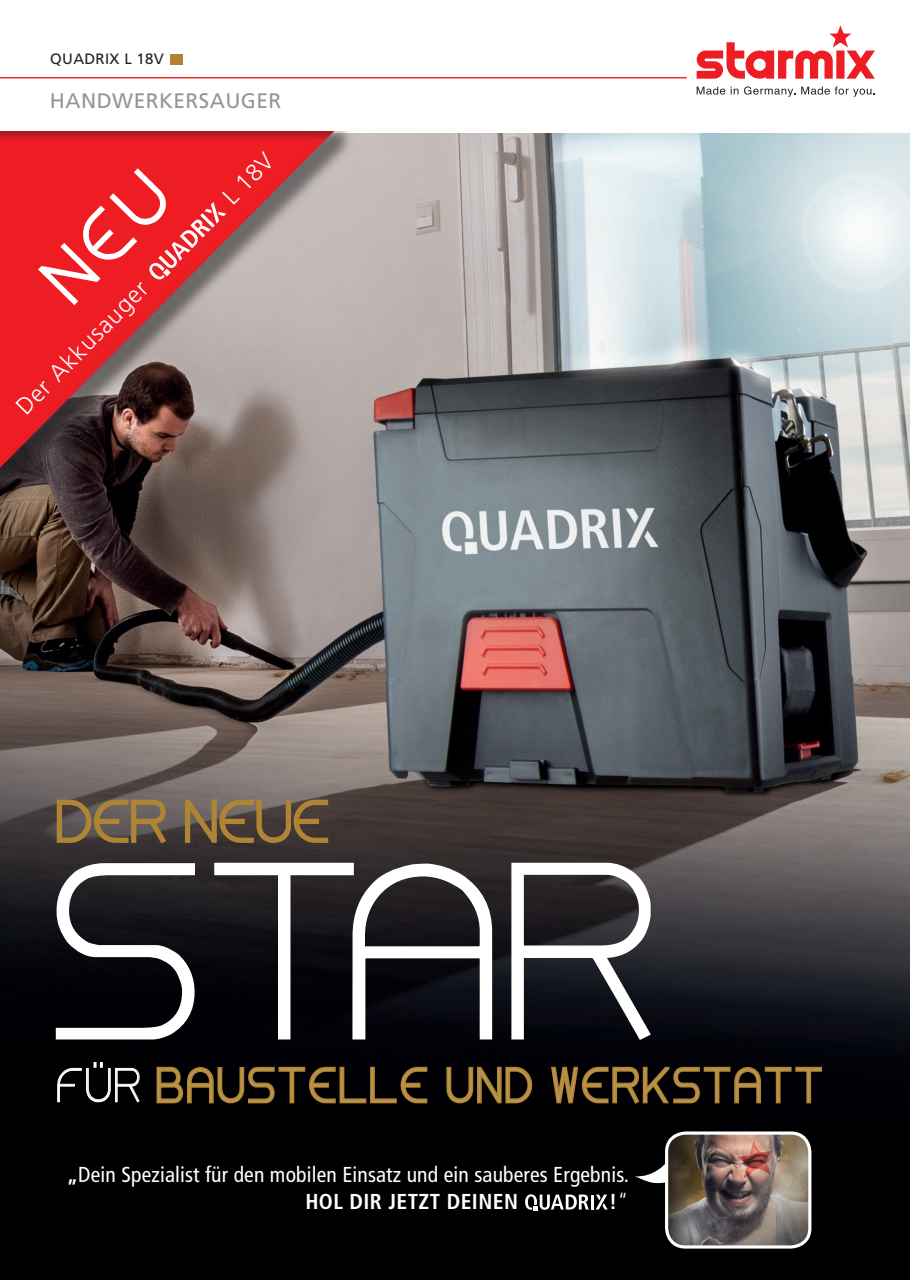
<style>
.page{position:relative;width:910px;height:1280px;background:#fff}
.page>*{position:absolute;margin:0;border:0;box-sizing:border-box;transform-origin:0 0}
.t1{font:206.7px "Steiner";color:#fff}
.t2{font:39.75px "Steiner";letter-spacing:.135em;color:#bc9650;scale:.9 1}
.t3{font:300 24px "Frutiger";color:#fff}
.t4{font:condensed 21.6px "Frutiger";letter-spacing:.005em;color:#fff}
.t5{font:700 condensed 21.6px "Frutiger";letter-spacing:.02em;color:#fff}
.t6{font:21px "Frutiger";letter-spacing:.02em;color:#939598}
.t7{font:15px "Frutiger";letter-spacing:.02em;color:#231f20}
.s1{color:#fff}
.s2{font-weight:700}
.s3{font-weight:300}
</style>
<div class="page">
<img style="left:0;top:133px;width:910px;height:1147px">
<hr style="left:0;top:77px;width:687px;height:1px;background:#ee2c26">
<img style="left:649px;top:133px;width:261px;height:282px">
<div style="left:171px;top:54px;width:12px;height:11px;background:#af8435"></div>
<img style="left:0;top:132px;width:381px;height:388px">
<svg style="left:697px;top:87px;width:28px;height:8px"></svg>
<svg style="left:731px;top:86px;width:64px;height:11px"></svg>
<svg style="left:801px;top:87px;width:74px;height:10px"></svg>
<svg style="left:697px;top:25px;width:178px;height:54px"></svg>
<img style="left:667px;top:1139px;width:143px;height:108px">
<div style="left:665px;top:1131px;width:146px;height:117px;border:3px solid #fff;border-radius:19px"></div>
<svg style="left:635px;top:1163px;width:31px;height:22px"></svg>
<svg style="left:36px;top:166px;width:190px;height:141px;background:#e63f43"></svg>
<svg style="left:54px;top:861px;width:143px;height:180px;background:#2c2b2f"></svg>
<svg style="left:213px;top:861px;width:281px;height:180px;background:#2b292d"></svg>
<svg style="left:510px;top:861px;width:143px;height:181px;background:#3b3b40"></svg>
<svg style="left:55px;top:798px;width:113px;height:47px;background:#766247"></svg>
<svg style="left:183px;top:798px;width:147px;height:46px;background:#705b3f"></svg>
<svg style="left:155px;top:1065px;width:274px;height:40px;background:#382a13"></svg>
<svg style="left:445px;top:1060px;width:89px;height:45px;background:#3a2c14"></svg>
<svg style="left:549px;top:1065px;width:275px;height:74px;background:#281f14"></svg>
<svg style="left:57px;top:1062px;width:83px;height:41px;background:#272729"></svg>
<hr style="left:591px;top:1194px;width:3px;height:15px;background:#fff">
<svg style="left:525px;top:1194px;width:64px;height:17px"></svg>
<svg style="left:596px;top:1194px;width:12px;height:15px"></svg>
<p class="t7" style="left:50px;top:50px;width:115px">QUADRIX L 18V</p>
<p class="t6" style="left:50px;top:88px;width:233px">HANDWERKERSAUGER</p>
<p class="t3" style="left:11px;top:401px;width:178px;rotate:-46deg">Der Akkusauger</p>
<p class="t3" style="left:217px;top:191px;width:62px;rotate:-46deg">L 18V</p>
<p class="t1" style="left:51px;top:864px;width:605px">STAR</p>
<p class="t2" style="left:57px;top:1068px;width:851px"><span class="s1">FUR</span> BAUSTELLE UND WERKSTATT</p>
<p class="t4" style="left:67px;top:1161px;width:563px"><span class="s2">„</span>Dein Spezialist für den mobilen Einsatz und ein sauberes Ergebnis.</p>
<p class="t5" style="left:305px;top:1189px;width:214px">HOL DIR JETZT DEINEN</p>
<p class="t5" style="left:609px;top:1189px;width:20px">!<span class="s3">“</span></p>
</div>
